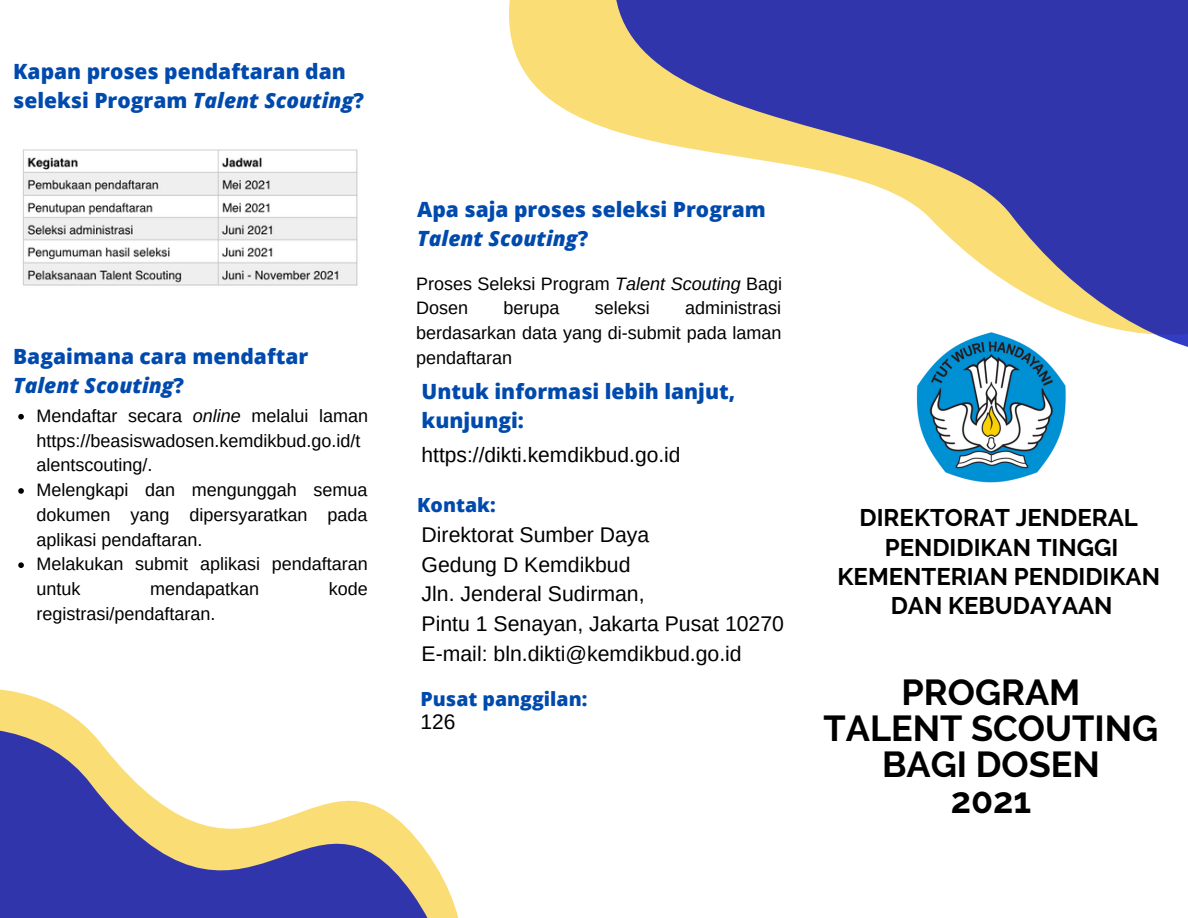
<style>
.page{position:relative;width:1188px;height:918px;background:#fff}
.page>*{position:absolute;margin:0;border:0;box-sizing:border-box;transform-origin:0 0}
.t1{font:700 36px "Raleway";color:#000}
.t2{font:700 24px "Raleway";color:#000}
.t3{font:21.3px "Arimo";color:#000}
.t4{font:800 21px/29.2px "Open Sans";color:#004aad}
.t5{font:21px "Arimo";color:#000}
.t6{font:800 19.5px "Open Sans";color:#004aad}
.t7{font:18px/24.8px "Arimo";color:#000}
.s1{font-style:italic}
</style>
<div class="page">
<svg style="left:509px;top:0;width:38px;height:97px;fill:#fbdd76"></svg>
<svg style="left:547px;top:0;width:641px;height:347px"></svg>
<img style="left:908px;top:327px;width:166px;height:156px">
<img style="left:23px;top:149px;width:335px;height:137px">
<svg style="left:18px;top:414px;width:6px;height:6px"></svg>
<svg style="left:18px;top:488px;width:6px;height:6px"></svg>
<svg style="left:18px;top:562px;width:6px;height:6px"></svg>
<svg style="left:0;top:689px;width:459px;height:229px"></svg>
<p class="t4" style="left:13px;top:56px;width:352px">Kapan proses pendaftaran dan seleksi Program <span class="s1">Talent Scouting</span>?</p>
<p class="t4" style="left:13px;top:341px;width:297px">Bagaimana cara mendaftar<br><span class="s1">Talent Scouting</span>?</p>
<p class="t7" style="left:36px;top:403px;width:333px">Mendaftar secara <span class="s1">online</span> melalui laman https://beasiswadosen.kemdikbud.go.id/t alentscouting/.</p>
<p class="t7" style="left:36px;top:477px;width:333px;text-align:justify">Melengkapi dan mengunggah semua dokumen yang dipersyaratkan pada aplikasi pendaftaran.</p>
<p class="t7" style="left:36px;top:552px;width:333px">Melakukan submit aplikasi pendaftaran untuk</p>
<p class="t7" style="left:150px;top:576px;width:111px">mendapatkan</p>
<p class="t7" style="left:329px;top:576px;width:41px">kode</p>
<p class="t7" style="left:36px;top:601px;width:180px">registrasi/pendaftaran.</p>
<p class="t4" style="left:417px;top:194px;width:350px">Apa saja proses seleksi Program<br><span class="s1">Talent Scouting</span>?</p>
<p class="t7" style="left:416px;top:271px;width:368px">Proses Seleksi Program <span class="s1">Talent Scouting</span> Bagi<br>Dosen</p>
<p class="t7" style="left:416px;top:296px;width:367px;text-align:justify;text-indent:269px">administrasi berdasarkan data yang di-submit pada laman pendaftaran</p>
<p class="t4" style="left:422px;top:376px;width:315px">Untuk informasi lebih lanjut, kunjungi:</p>
<p class="t5" style="left:422px;top:443px;width:260px">https://dikti.kemdikbud.go.id</p>
<p class="t7" style="left:504px;top:296px;width:57px">berupa</p>
<p class="t7" style="left:595px;top:296px;width:56px">seleksi</p>
<p class="t6" style="left:417px;top:491px;width:80px">Kontak:</p>
<p class="t3" style="left:422px;top:523px;width:229px">Direktorat Sumber Daya</p>
<p class="t3" style="left:422px;top:552px;width:210px">Gedung D Kemdikbud</p>
<p class="t3" style="left:422px;top:582px;width:225px">Jln. Jenderal Sudirman,</p>
<p class="t3" style="left:422px;top:612px;width:364px">Pintu 1 Senayan, Jakarta Pusat 10270</p>
<p class="t3" style="left:422px;top:641px;width:322px">E-mail: bln.dikti@kemdikbud.go.id</p>
<p class="t6" style="left:421px;top:685px;width:168px">Pusat panggilan:</p>
<p class="t5" style="left:421px;top:710px;width:37px">126</p>
<p class="t2" style="left:860px;top:504px;width:280px">DIREKTORAT JENDERAL</p>
<p class="t2" style="left:885px;top:533px;width:235px">PENDIDIKAN TINGGI</p>
<p class="t2" style="left:838px;top:562px;width:324px">KEMENTERIAN PENDIDIKAN</p>
<p class="t2" style="left:891px;top:592px;width:223px">DAN KEBUDAYAAN</p>
<p class="t1" style="left:901px;top:671px;width:180px">PROGRAM</p>
<p class="t1" style="left:824px;top:707px;width:336px">TALENT SCOUTING</p>
<p class="t1" style="left:882px;top:743px;width:219px">BAGI DOSEN</p>
<p class="t1" style="left:951px;top:779px;width:82px">2021</p>
</div>
